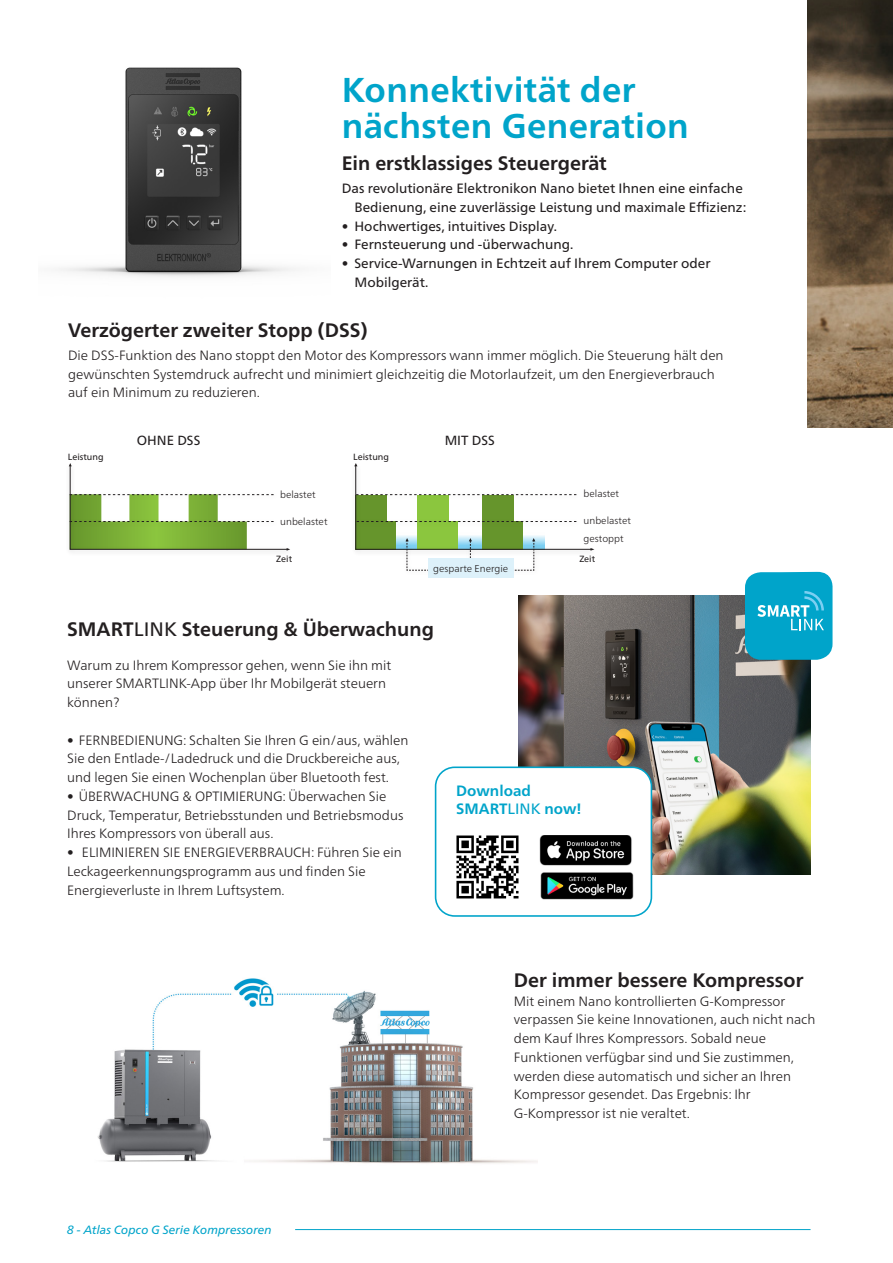
<style>
.page{position:relative;width:893px;height:1263px;background:#fff}
.page>*{position:absolute;margin:0;border:0;box-sizing:border-box;transform-origin:0 0}
.Headline_level_01{font:700 34.5px/36px "Neue Frutiger World";letter-spacing:.01em;color:#00a4ca}
.Headline_level_02{font:700 19.5px "Neue Frutiger World";color:#231f20}
.Subtitle{font:700 15px/18px "Neue Frutiger World";color:#00a4ca}
.Body{font:300 13.5px/18.8px "Neue Frutiger World";color:#231f20}
.Headline_level_02-2{font:300 13.5px/18.8px "Neue Frutiger World";color:#231f20}
.Bullets{font:13.5px/18.8px "Neue Frutiger World";color:#231f20;text-align:right}
.intro{font:13.2px "Neue Frutiger World";color:#231f20}
.t1{font:italic 12px "Neue Frutiger World";color:#00a4ca}
.intro-2{font:300 9.9px "Neue Frutiger World";color:#231f20}
.intro-3{font:9px "Neue Frutiger World";color:#231f20}
.s1{font-weight:400}
</style>
<div class="page">
<hr style="left:295px;top:1229px;width:515px;height:1px;background:#00a4ca">
<img style="left:97px;top:978px;width:440px;height:186px">
<img style="left:59px;top:67px;width:237px;height:210px">
<div style="left:66px;top:462px;width:226px;height:94px;background:#f8f8f8"></div>
<svg style="left:69px;top:463px;width:221px;height:88px"></svg>
<svg style="left:354px;top:463px;width:240px;height:108px"></svg>
<div style="left:428px;top:558px;width:85px;height:20px;background:#ddf1fa"></div>
<img style="left:519px;top:596px;width:291px;height:279px">
<svg style="left:745px;top:571px;width:88px;height:89px;background:#1aacce"></svg>
<div style="left:436px;top:767px;width:215px;height:149px;background:#fff;border-radius:19px"></div>
<div style="left:435px;top:766px;width:217px;height:151px;border:2px solid #00a4ca;border-radius:19px"></div>
<img style="left:456px;top:835px;width:63px;height:64px">
<img style="left:539px;top:835px;width:93px;height:31px">
<img style="left:540px;top:872px;width:94px;height:28px">
<img style="left:807px;top:0;width:86px;height:427px">
<p class="Headline_level_01" style="left:342px;top:72px;width:349px">Konnektivität der nächsten Generation</p>
<p class="Headline_level_02" style="left:342px;top:146px;width:267px">Ein erstklassiges Steuergerät</p>
<p class="Bullets" style="left:342px;top:179px;width:406px">Das revolutionäre Elektronikon Nano bietet Ihnen eine einfache<br>Bedienung, eine zuverlässige Leistung und maximale Effizienz:</p>
<p class="Bullets" style="left:342px;top:217px;width:217px">• Hochwertiges, intuitives Display.</p>
<p class="Bullets" style="left:342px;top:236px;width:233px">• Fernsteuerung und -überwachung.</p>
<p class="Bullets" style="left:354px;top:254px;width:358px;text-align:left;text-indent:-13px">• Service-Warnungen in Echtzeit auf Ihrem Computer oder<br>Mobilgerät.</p>
<p class="Headline_level_02" style="left:68px;top:313px;width:301px">Verzögerter zweiter Stopp (DSS)</p>
<p class="Body" style="left:68px;top:346px;width:657px">Die DSS-Funktion des Nano stoppt den Motor des Kompressors wann immer möglich. Die Steuerung hält den gewünschten Systemdruck aufrecht und minimiert gleichzeitig die Motorlaufzeit, um den Energieverbrauch auf ein Minimum zu reduzieren.</p>
<p class="intro-3" style="left:68px;top:450px;width:37px">Leistung</p>
<p class="intro" style="left:137px;top:430px;width:65px">OHNE DSS</p>
<p class="intro-2" style="left:280px;top:487px;width:37px">belastet</p>
<p class="intro-2" style="left:280px;top:514px;width:49px">unbelastet</p>
<p class="intro-3" style="left:276px;top:551px;width:17px">Zeit</p>
<p class="intro-3" style="left:353px;top:450px;width:37px">Leistung</p>
<p class="intro" style="left:445px;top:430px;width:52px">MIT DSS</p>
<p class="intro-2" style="left:433px;top:561px;width:76px">gesparte Energie</p>
<p class="Headline_level_02" style="left:67px;top:612px;width:368px">SMART<span class="s1">LINK</span> Steuerung &amp; Überwachung</p>
<p class="intro-2" style="left:584px;top:486px;width:37px">belastet</p>
<p class="intro-2" style="left:584px;top:513px;width:49px">unbelastet</p>
<p class="intro-2" style="left:584px;top:531px;width:42px">gestoppt</p>
<p class="intro-3" style="left:579px;top:551px;width:17px">Zeit</p>
<p class="Body" style="left:67px;top:656px;width:326px">Warum zu Ihrem Kompressor gehen, wenn Sie ihn mit unserer SMARTLINK-App über Ihr Mobilgerät steuern können?</p>
<p class="Body" style="left:67px;top:731px;width:343px">• FERNBEDIENUNG: Schalten Sie Ihren G ein/aus, wählen<br>Sie den Entlade-/Ladedruck und die Druckbereiche aus, und legen Sie einen Wochenplan über Bluetooth fest.</p>
<p class="Body" style="left:67px;top:787px;width:338px">• ÜBERWACHUNG &amp; OPTIMIERUNG: Überwachen Sie<br>Druck, Temperatur, Betriebsstunden und Betriebsmodus<br>Ihres Kompressors von überall aus.</p>
<p class="Body" style="left:67px;top:843px;width:336px">• ELIMINIEREN SIE ENERGIEVERBRAUCH: Führen Sie ein<br>Leckageerkennungsprogramm aus und finden Sie<br>Energieverluste in Ihrem Luftsystem.</p>
<p class="t1" style="left:67px;top:1220px;width:206px">8 - Atlas Copco G Serie Kompressoren</p>
<p class="Subtitle" style="left:456px;top:782px;width:127px">Download<br>SMART<span class="s1">LINK</span> now!</p>
<p class="Headline_level_02" style="left:514px;top:963px;width:291px">Der immer bessere Kompressor</p>
<p class="Headline_level_02-2" style="left:514px;top:992px;width:303px">Mit einem Nano kontrollierten G-Kompressor verpassen Sie keine Innovationen, auch nicht nach dem Kauf Ihres Kompressors. Sobald neue Funktionen verfügbar sind und Sie zustimmen, werden diese automatisch und sicher an Ihren Kompressor gesendet. Das Ergebnis: Ihr G-Kompressor ist nie veraltet.</p>
</div>
